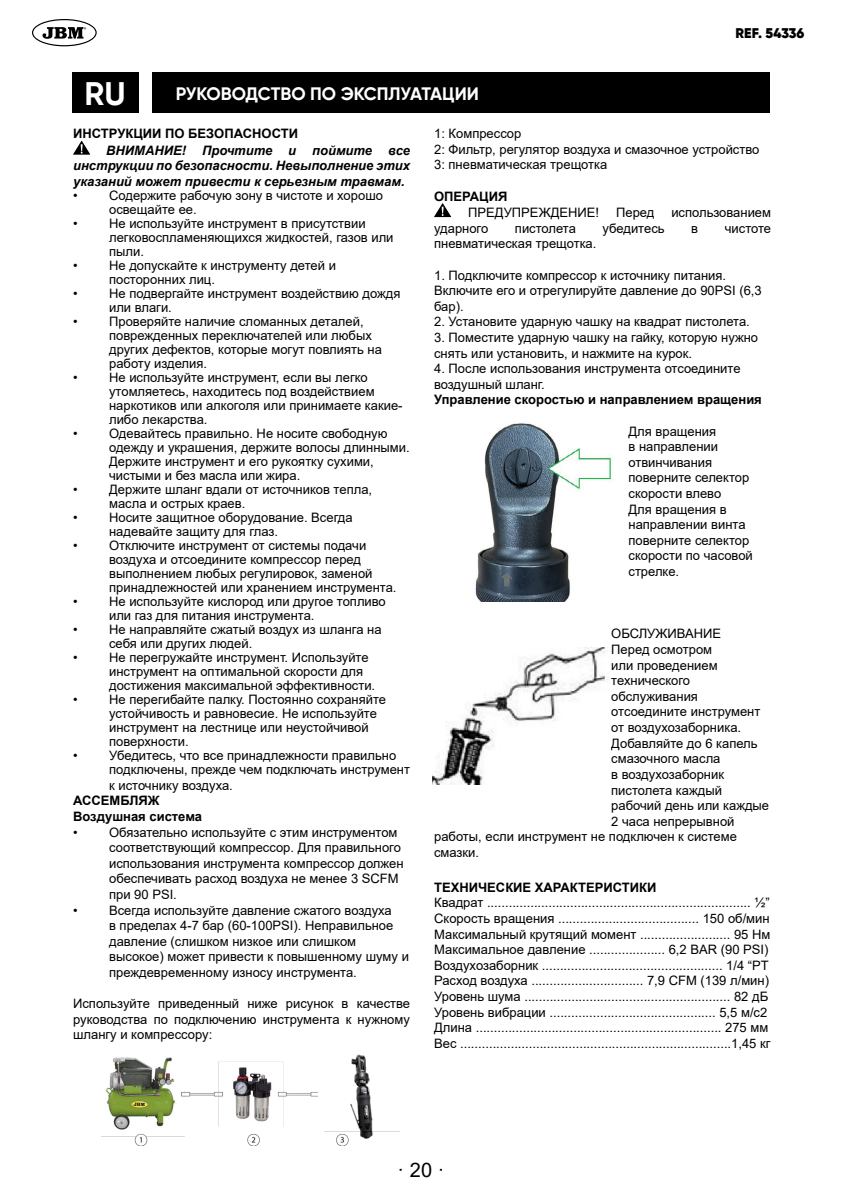
<style>
.page{position:relative;width:842px;height:1191px;background:#fff}
.page>*{position:absolute;margin:0;border:0;box-sizing:border-box;transform-origin:0 0}
.t1{font:700 32.6px "Gilroy";color:#fff}
.t2{font:20px "Arial";color:#000}
.t3{font:700 18px "Gilroy";color:#fff}
.t4{font:900 14px "Gilroy";color:#000}
.t5{font:13px/15.6px "Arial";color:#000}
.t6{font:700 13px/15.6px "Arial";color:#000}
.t7{font:italic 700 13px/15.6px "Arial";color:#000;text-align:justify}
</style>
<div class="page">
<svg style="left:32px;top:19px;width:65px;height:27px"></svg>
<div style="left:72px;top:72px;width:67px;height:41px;background:#000"></div>
<div style="left:153px;top:72px;width:617px;height:41px;background:#000"></div>
<svg style="left:73px;top:141px;width:17px;height:14px"></svg>
<img style="left:101px;top:1057px;width:298px;height:88px">
<svg style="left:434px;top:203px;width:17px;height:14px"></svg>
<img style="left:475px;top:423px;width:138px;height:178px">
<img style="left:433px;top:647px;width:176px;height:137px">
<div style="left:318px;top:1043px;width:92px;height:87px;background:#fff"></div>
<img style="left:337px;top:1054px;width:54px;height:90px">
<p class="t4" style="left:735px;top:25px;width:70px">REF. 54336</p>
<h1 class="t1" style="left:85px;top:73px;width:43px">RU</h1>
<h3 class="t3" style="left:176px;top:83px;width:305px">РУКОВОДСТВО ПО ЭКСПЛУАТАЦИИ</h3>
<p class="t6" style="left:73px;top:126px;width:226px">ИНСТРУКЦИИ ПО БЕЗОПАСНОСТИ</p>
<p class="t7" style="left:73px;top:143px;width:338px;text-indent:33px">ВНИМАНИЕ! Прочтите и поймите все инструкции по безопасности. Невыполнение этих указаний может привести к серьезным травмам.</p>
<p class="t5" style="left:73px;top:187px;width:6px">•</p>
<p class="t5" style="left:109px;top:188px;width:275px;line-height:14px">Содержите рабочую зону в чистоте и хорошо освещайте ее.</p>
<p class="t5" style="left:73px;top:215px;width:6px">•</p>
<p class="t5" style="left:109px;top:216px;width:286px;line-height:14px">Не используйте инструмент в присутствии легковоспламеняющихся жидкостей, газов или пыли.</p>
<p class="t5" style="left:73px;top:257px;width:6px">•</p>
<p class="t5" style="left:109px;top:258px;width:228px;line-height:14px">Не допускайте к инструменту детей и посторонних лиц.</p>
<p class="t5" style="left:73px;top:285px;width:6px">•</p>
<p class="t5" style="left:109px;top:286px;width:293px;line-height:14px">Не подвергайте инструмент воздействию дождя или влаги.</p>
<p class="t5" style="left:73px;top:313px;width:6px">•</p>
<p class="t5" style="left:109px;top:314px;width:274px;line-height:14px">Проверяйте наличие сломанных деталей, поврежденных переключателей или любых других дефектов, которые могут повлиять на работу изделия.</p>
<p class="t5" style="left:73px;top:369px;width:6px">•</p>
<p class="t5" style="left:109px;top:370px;width:295px;line-height:14px">Не используйте инструмент, если вы легко утомляетесь, находитесь под воздействием наркотиков или алкоголя или принимаете какие&shy;либо лекарства.</p>
<p class="t5" style="left:73px;top:425px;width:6px">•</p>
<p class="t5" style="left:109px;top:426px;width:302px;line-height:14px">Одевайтесь правильно. Не носите свободную одежду и украшения, держите волосы длинными.<br>Держите инструмент и его рукоятку сухими, чистыми и без масла или жира.</p>
<p class="t5" style="left:73px;top:481px;width:6px">•</p>
<p class="t5" style="left:109px;top:482px;width:265px;line-height:14px">Держите шланг вдали от источников тепла, масла и острых краев.</p>
<p class="t5" style="left:73px;top:509px;width:6px">•</p>
<p class="t5" style="left:109px;top:510px;width:245px;line-height:14px">Носите защитное оборудование. Всегда надевайте защиту для глаз.</p>
<p class="t5" style="left:73px;top:537px;width:6px">•</p>
<p class="t5" style="left:109px;top:538px;width:289px;line-height:14px">Отключите инструмент от системы подачи воздуха и отсоедините компрессор перед выполнением любых регулировок, заменой принадлежностей или хранением инструмента.</p>
<p class="t5" style="left:73px;top:593px;width:6px">•</p>
<p class="t5" style="left:109px;top:594px;width:278px;line-height:14px">Не используйте кислород или другое топливо или газ для питания инструмента.</p>
<p class="t5" style="left:73px;top:621px;width:6px">•</p>
<p class="t5" style="left:109px;top:622px;width:274px;line-height:14px">Не направляйте сжатый воздух из шланга на себя или других людей.</p>
<p class="t5" style="left:73px;top:649px;width:6px">•</p>
<p class="t5" style="left:109px;top:650px;width:268px;line-height:14px">Не перегружайте инструмент. Используйте инструмент на оптимальной скорости для достижения максимальной эффективности.</p>
<p class="t5" style="left:73px;top:691px;width:6px">•</p>
<p class="t5" style="left:109px;top:692px;width:278px;line-height:14px">Не перегибайте палку. Постоянно сохраняйте устойчивость и равновесие. Не используйте инструмент на лестнице или неустойчивой поверхности.</p>
<p class="t5" style="left:73px;top:747px;width:6px">•</p>
<p class="t5" style="left:109px;top:748px;width:302px;line-height:14px">Убедитесь, что все принадлежности правильно подключены, прежде чем подключать инструмент</p>
<p class="t5" style="left:109px;top:777px;width:125px">к источнику воздуха.</p>
<p class="t6" style="left:73px;top:793px;width:130px">АССЕМБЛЯЖ<br>Воздушная система</p>
<p class="t5" style="left:73px;top:824px;width:6px">•</p>
<p class="t5" style="left:109px;top:824px;width:296px">Обязательно используйте с этим инструментом соответствующий компрессор. Для правильного использования инструмента компрессор должен обеспечивать расход воздуха не менее 3 SCFM при 90 PSI.</p>
<p class="t5" style="left:73px;top:902px;width:6px">•</p>
<p class="t5" style="left:109px;top:902px;width:301px">Всегда используйте давление сжатого воздуха<br>в пределах 4-7 бар (60-100PSI). Неправильное давление (слишком низкое или слишком высокое) может привести к повышенному шуму и преждевременному износу инструмента.</p>
<p class="t5" style="left:73px;top:995px;width:338px;text-align:justify">Используйте приведенный ниже рисунок в качестве руководства по подключению инструмента к нужному шлангу и компрессору:</p>
<p class="t5" style="left:434px;top:126px;width:327px">1: Компрессор<br>2: Фильтр, регулятор воздуха и смазочное устройство<br>3: пневматическая трещотка</p>
<p class="t6" style="left:434px;top:188px;width:75px">ОПЕРАЦИЯ</p>
<p class="t5" style="left:468px;top:205px;width:133px">ПРЕДУПРЕЖДЕНИЕ!</p>
<p class="t5" style="left:616px;top:205px;width:40px">Перед</p>
<p class="t5" style="left:671px;top:205px;width:101px">использованием</p>
<p class="t5" style="left:434px;top:220px;width:56px">ударного</p>
<p class="t5" style="left:515px;top:220px;width:62px">пистолета</p>
<p class="t5" style="left:603px;top:220px;width:64px">убедитесь</p>
<p class="t5" style="left:691px;top:220px;width:8px">в</p>
<p class="t5" style="left:725px;top:220px;width:48px">чистоте</p>
<p class="t5" style="left:434px;top:236px;width:164px">пневматическая трещотка.</p>
<p class="t5" style="left:434px;top:267px;width:329px">1. Подключите компрессор к источнику питания.<br>Включите его и отрегулируйте давление до 90PSI (6,3 бар).</p>
<p class="t5" style="left:434px;top:314px;width:317px">2. Установите ударную чашку на квадрат пистолета.</p>
<p class="t5" style="left:434px;top:329px;width:326px">3. Поместите ударную чашку на гайку, которую нужно снять или установить, и нажмите на курок.</p>
<p class="t5" style="left:434px;top:361px;width:308px">4. После использования инструмента отсоедините воздушный шланг.</p>
<p class="t6" style="left:434px;top:392px;width:329px">Управление скоростью и направлением вращения</p>
<p class="t5" style="left:628px;top:423px;width:126px">Для вращения<br>в направлении отвинчивания поверните селектор скорости влево<br>Для вращения в направлении винта поверните селектор скорости по часовой стрелке.</p>
<p class="t5" style="left:611px;top:626px;width:111px">ОБСЛУЖИВАНИЕ</p>
<p class="t5" style="left:611px;top:641px;width:102px">Перед осмотром</p>
<p class="t5" style="left:611px;top:657px;width:108px">или проведением</p>
<p class="t5" style="left:611px;top:673px;width:80px">технического</p>
<p class="t5" style="left:611px;top:688px;width:88px">обслуживания</p>
<p class="t5" style="left:611px;top:704px;width:151px">отсоедините инструмент</p>
<p class="t5" style="left:611px;top:719px;width:131px">от воздухозаборника.</p>
<p class="t5" style="left:611px;top:735px;width:148px">Добавляйте до 6 капель</p>
<p class="t5" style="left:611px;top:751px;width:111px">смазочного масла</p>
<p class="t5" style="left:611px;top:766px;width:114px">в воздухозаборник</p>
<p class="t5" style="left:611px;top:782px;width:112px">пистолета каждый</p>
<p class="t5" style="left:611px;top:797px;width:159px">рабочий день или каждые</p>
<p class="t5" style="left:611px;top:813px;width:125px">2 часа непрерывной</p>
<p class="t5" style="left:434px;top:829px;width:304px">работы, если инструмент не подключен к системе</p>
<p class="t5" style="left:434px;top:844px;width:47px">смазки.</p>
<p class="t6" style="left:434px;top:879px;width:224px">ТЕХНИЧЕСКИЕ ХАРАКТЕРИСТИКИ</p>
<p class="t5" style="left:434px;top:895px;width:338px">Квадрат ......................................................................... ½” Скорость вращения ....................................... 150 об/мин Максимальный крутящий момент ......................... 95 Нм Максимальное давление ..................... 6,2 BAR (90 PSI)<br>Воздухозаборник .................................................. 1/4 “PT Расход воздуха ............................... 7,9 CFM (139 л/мин)<br>Уровень шума ......................................................... 82 дБ Уровень вибрации .............................................. 5,5 м/с2<br>Длина .................................................................... 275 мм Вес ...........................................................................1,45 кг</p>
<h2 class="t2" style="left:398px;top:1156px;width:48px">· 20 ·</h2>
</div>
